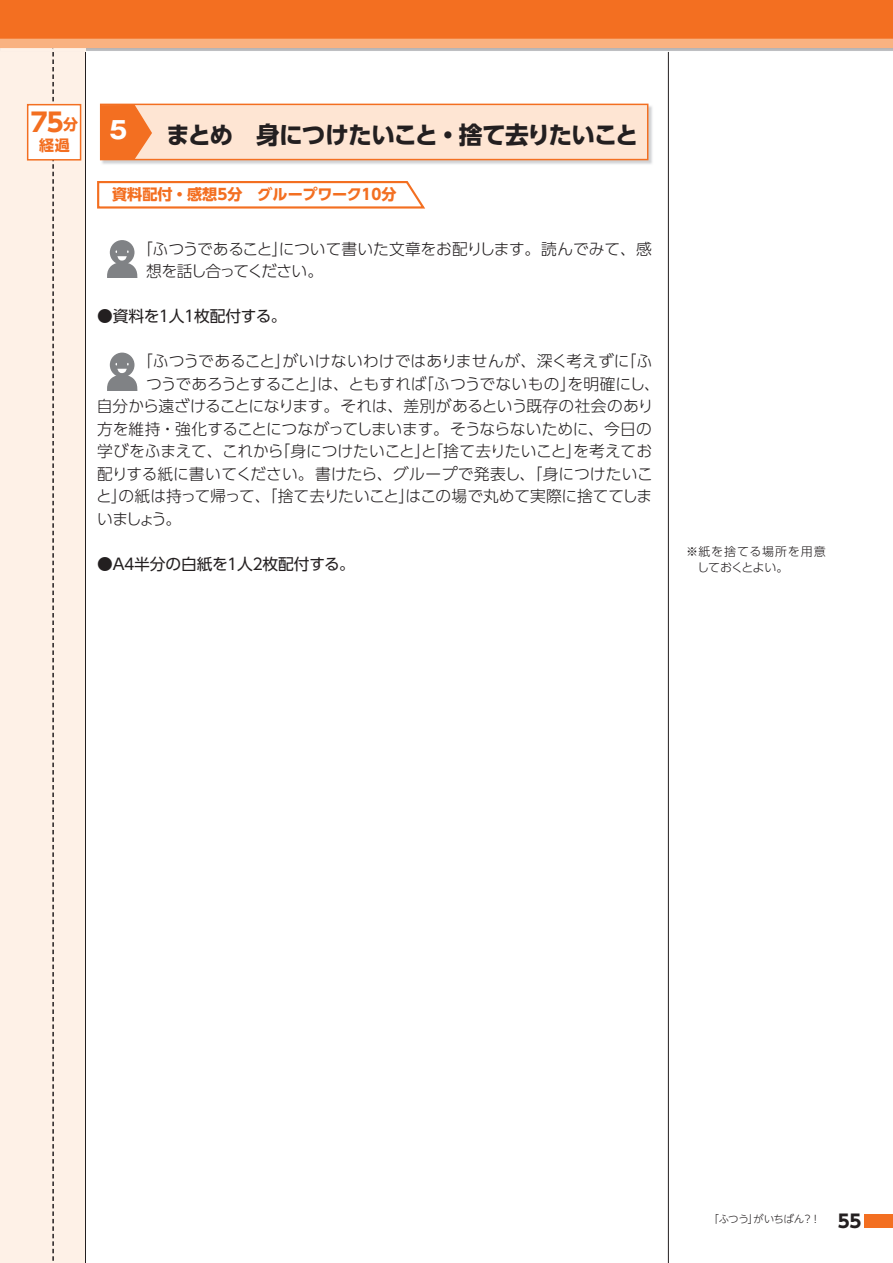
<style>
.page{position:relative;width:893px;height:1263px;background:#fff}
.page>*{position:absolute;margin:0;border:0;box-sizing:border-box;transform-origin:0 0}
.t1{font:700 25.5px "UD Shin Go Pro";color:#f36f21}
.t2{font:700 24px "UD Shin Go Pro";letter-spacing:-.055em;color:#231f20}
.t3{font:700 24px "Gothic MB101 Pro";color:#fff}
.t4{font:300 15.75px "UD Shin Go Pro";letter-spacing:-.01em;color:#231f20}
.t5{font:300 15.75px/22.5px "UD Shin Go Pro";letter-spacing:-.03em;color:#231f20}
.t6{font:15.75px "UD Shin Go Pro";letter-spacing:-.03em;color:#231f20}
.t7{font:700 15.15px "UD Shin Go Pro";color:#f36f21}
.t8{font:700 15px "UD Shin Go Pro";color:#f36f21}
.t9{font:300 12px/15.8px "UD Shin Go Pro";letter-spacing:.04em;color:#231f20}
.t10{font:300 10.5px "UD Shin Go NT Pro";letter-spacing:-.04em;color:#231f20}
.s1{font-size:15px}
.s2{color:#fff}
.s3{font-family:"UD Shin Go Pro";font-weight:700;font-size:18px}
</style>
<div class="page">
<div style="left:0;top:12px;width:85px;height:1251px;background:#fef1e7"></div>
<hr style="left:85px;top:44px;width:1px;height:1219px;background:#231f20">
<svg style="left:52px;top:52px;width:2px;height:1209px"></svg>
<svg style="left:0;top:0;width:893px;height:51px;background:#f17f3b"></svg>
<hr style="left:668px;top:52px;width:1px;height:1211px;background:#231f20">
<div style="left:864px;top:1214px;width:29px;height:14px;background:#f36f21"></div>
<div style="left:27px;top:104px;width:54px;height:57px;background:#fff;border:2px solid #f36f21"></div>
<img style="left:101px;top:104px;width:551px;height:60px">
<div style="left:100px;top:104px;width:548px;height:56px;background:#fee5d3;border:2px solid #f36f21"></div>
<svg style="left:100px;top:105px;width:52px;height:54px;background:#f4823e"></svg>
<svg style="left:97px;top:181px;width:328px;height:28px"></svg>
<div style="left:110px;top:240px;width:25px;height:25px;background:#808285;border-radius:50%"></div>
<svg style="left:107px;top:250px;width:31px;height:28px"></svg>
<div style="left:110px;top:353px;width:25px;height:24px;background:#808285;border-radius:50%"></div>
<svg style="left:107px;top:363px;width:31px;height:27px"></svg>
<h1 class="t1" style="left:31px;top:102px;width:49px">75<span class="s1">分</span></h1>
<p class="t8" style="left:39px;top:133px;width:32px">経過</p>
<h2 class="t3" style="left:109px;top:110px;width:20px">5</h2>
<h2 class="t2" style="left:97px;top:115px;width:543px"><span class="s2">　　　</span>まとめ　身につけたいこと・捨て去りたいこと</h2>
<p class="t7" style="left:112px;top:182px;width:286px">資料配付・感想5分　グループワーク10分</p>
<p class="t5" style="left:146px;top:237px;width:507px;text-indent:-9px">「ふつうであること」について書いた文章をお配りします。読んでみて、感想を話し合ってください。</p>
<p class="t6" style="left:97px;top:303px;width:191px">●資料を１人１枚配付する。</p>
<p class="t4" style="left:137px;top:348px;width:517px">「ふつうであること」がいけないわけではありませんが、深く考えずに「ふ</p>
<p class="t4" style="left:146px;top:371px;width:515px">つうであろうとすること」は、ともすれば「ふつうでないもの」を明確にし、</p>
<p class="t4" style="left:97px;top:393px;width:558px">自分から遠ざけることになります。それは、差別があるという既存の社会のあり</p>
<p class="t4" style="left:97px;top:416px;width:556px">方を維持・強化することにつながってしまいます。そうならないために、今日の</p>
<p class="t4" style="left:97px;top:438px;width:557px">学びをふまえて、これから「身につけたいこと」と「捨て去りたいこと」を考えてお</p>
<p class="t4" style="left:97px;top:461px;width:557px">配りする紙に書いてください。書けたら、グループで発表し、「身につけたいこ</p>
<p class="t4" style="left:96px;top:483px;width:558px">と」の紙は持って帰って、「捨て去りたいこと」はこの場で丸めて実際に捨ててしま</p>
<p class="t4" style="left:97px;top:506px;width:86px">いましょう。</p>
<p class="t6" style="left:97px;top:551px;width:259px">●Ａ４半分の白紙を１人２枚配付する。</p>
<p class="t9" style="left:697px;top:543px;width:130px;text-indent:-11px">※ 紙を捨てる場所を用意しておくとよい。</p>
<p class="t10" style="left:708px;top:1211px;width:155px">「ふつう」がいちばん？！ <span class="s3">55</span></p>
</div>
